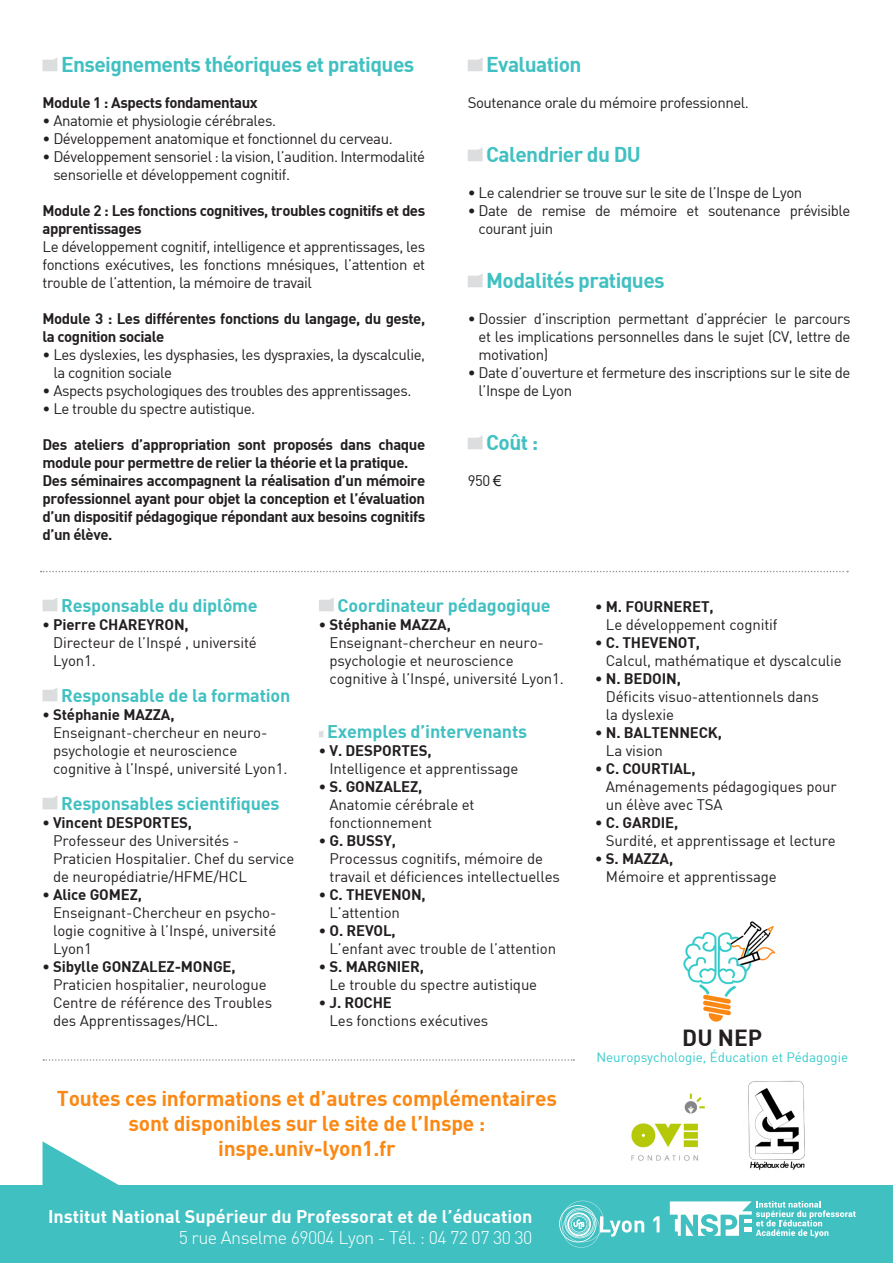
<style>
.page{position:relative;width:893px;height:1263px;background:#fff}
.page>*{position:absolute;margin:0;border:0;box-sizing:border-box;transform-origin:0 0}
.t1{font:22.8px "DIN Bold";color:#231f20}
.t2{font:21px/25.2px "DIN Bold";letter-spacing:-.01em;color:#fb8813;text-align:center}
.t3{font:21px "DIN Bold";letter-spacing:-.03em;color:#41c0c2}
.t4{font:18px "DIN Bold";letter-spacing:-.01em;color:#41c0c2}
.t5{font:18px "DIN Bold";color:#fff}
.t6{font:300 18px "DIN";letter-spacing:-.03em;color:#fff}
.t7{font:15px/18px "DIN";letter-spacing:-.01em;color:#231f20}
.t8{font:15px/18px "DIN";letter-spacing:-.03em;color:#231f20}
.t9{font:15px/18px "DIN Bold";letter-spacing:-.03em;color:#231f20}
.t10{font:15px/18px "DIN Bold";letter-spacing:-.01em;color:#231f20}
.t11{font:13.35px "DIN";color:#36cbcb}
.s1{font-family:"Arial"}
.s2{font-family:"DIN Bold"}
.s3{font-family:"DIN"}
</style>
<div class="page">
<svg style="left:43px;top:1141px;width:76px;height:44px"></svg>
<svg style="left:43px;top:58px;width:14px;height:13px"></svg>
<svg style="left:468px;top:57px;width:15px;height:14px"></svg>
<svg style="left:468px;top:147px;width:15px;height:14px"></svg>
<svg style="left:468px;top:273px;width:15px;height:14px"></svg>
<svg style="left:468px;top:435px;width:15px;height:14px"></svg>
<svg style="left:43px;top:598px;width:14px;height:13px"></svg>
<svg style="left:43px;top:688px;width:14px;height:13px"></svg>
<svg style="left:43px;top:796px;width:14px;height:13px"></svg>
<svg style="left:319px;top:597px;width:15px;height:14px"></svg>
<svg style="left:319px;top:731px;width:4px;height:6px"></svg>
<div style="left:0;top:1185px;width:893px;height:78px;background:#41c0c2"></div>
<svg style="left:670px;top:1201px;width:186px;height:37px"></svg>
<svg style="left:559px;top:1201px;width:85px;height:46px"></svg>
<svg style="left:653px;top:1216px;width:6px;height:16px"></svg>
<svg style="left:41px;top:571px;width:807px;height:1px"></svg>
<svg style="left:43px;top:1059px;width:531px;height:2px"></svg>
<img style="left:683px;top:921px;width:93px;height:101px">
<img style="left:631px;top:1093px;width:74px;height:68px">
<img style="left:748px;top:1080px;width:57px;height:90px">
<p class="t3" style="left:61px;top:51px;width:355px">Enseignements théoriques et pratiques</p>
<p class="t9" style="left:43px;top:93px;width:217px">Module 1 : Aspects fondamentaux</p>
<p class="t8" style="left:43px;top:111px;width:235px">• Anatomie et physiologie cérébrales.</p>
<p class="t8" style="left:43px;top:129px;width:352px">• Développement anatomique et fonctionnel du cerveau.</p>
<p class="t8" style="left:53px;top:147px;width:373px;text-indent:-11px">• Développement sensoriel : la vision, l’audition. Intermodalité sensorielle et développement cognitif.</p>
<p class="t9" style="left:43px;top:201px;width:384px">Module 2 : Les fonctions cognitives, troubles cognitifs et des apprentissages</p>
<p class="t7" style="left:43px;top:237px;width:384px;text-align:justify">Le développement cognitif, intelligence et apprentissages, les fonctions exécutives, les fonctions mnésiques, l’attention et trouble de l’attention, la mémoire de travail</p>
<p class="t9" style="left:43px;top:309px;width:384px">Module 3 : Les différentes fonctions du langage, du geste, la cognition sociale</p>
<p class="t8" style="left:53px;top:345px;width:373px;text-indent:-11px">• Les dyslexies, les dysphasies, les dyspraxies, la dyscalculie, la cognition sociale</p>
<p class="t8" style="left:43px;top:381px;width:370px">• Aspects psychologiques des troubles des apprentissages.</p>
<p class="t8" style="left:43px;top:399px;width:214px">• Le trouble du spectre autistique.</p>
<p class="t9" style="left:43px;top:435px;width:384px">Des ateliers d’appropriation sont proposés dans chaque module pour permettre de relier la théorie et la pratique.</p>
<p class="t9" style="left:43px;top:471px;width:384px;text-align:justify">Des séminaires accompagnent la réalisation d’un mémoire professionnel ayant pour objet la conception et l’évaluation d’un dispositif pédagogique répondant aux besoins cognitifs d’un élève.</p>
<p class="t3" style="left:486px;top:51px;width:97px">Evaluation</p>
<p class="t8" style="left:468px;top:93px;width:283px">Soutenance orale du mémoire professionnel.</p>
<p class="t3" style="left:486px;top:141px;width:156px">Calendrier du DU</p>
<p class="t8" style="left:468px;top:183px;width:336px">• Le calendrier se trouve sur le site de l’Inspe de Lyon</p>
<p class="t8" style="left:479px;top:201px;width:373px;text-indent:-11px">• Date de remise de mémoire et soutenance prévisible courant juin</p>
<p class="t3" style="left:486px;top:267px;width:180px">Modalités pratiques</p>
<p class="t7" style="left:479px;top:309px;width:373px;text-align:justify;text-indent:-11px">• Dossier d’inscription permettant d’apprécier le parcours et les implications personnelles dans le sujet (CV, lettre de motivation)</p>
<p class="t8" style="left:479px;top:363px;width:373px;text-indent:-11px">• Date d’ouverture et fermeture des inscriptions sur le site de l’Inspe de Lyon</p>
<p class="t3" style="left:486px;top:429px;width:54px">Coût :</p>
<p class="t7" style="left:468px;top:471px;width:35px">950 <span class="s1">€</span></p>
<p class="t4" style="left:61px;top:594px;width:198px">Responsable du diplôme</p>
<p class="t7" style="left:53px;top:615px;width:205px;text-indent:-11px"><span class="s2">• Pierre CHAREYRON,<br></span>Directeur de l’Inspé , université<br>Lyon1.</p>
<p class="t4" style="left:61px;top:684px;width:231px">Responsable de la formation</p>
<p class="t7" style="left:53px;top:705px;width:236px;text-indent:-11px"><span class="s2">• Stéphanie MAZZA,<br></span>Enseignant-chercheur en neuro&shy;psychologie et neuroscience cognitive à l’Inspé, université Lyon1.</p>
<p class="t4" style="left:61px;top:792px;width:220px">Responsables scientifiques</p>
<p class="t7" style="left:53px;top:813px;width:243px;text-indent:-11px"><span class="s2">• Vincent DESPORTES,<br></span>Professeur des Universités -<br>Praticien Hospitalier. Chef du service de neuropédiatrie/HFME/HCL</p>
<p class="t7" style="left:53px;top:885px;width:225px;text-indent:-11px"><span class="s2">• Alice GOMEZ,<br></span>Enseignant-Chercheur en psycho&shy;logie cognitive à l’Inspé, université<br>Lyon1</p>
<p class="t7" style="left:53px;top:957px;width:221px;text-indent:-11px"><span class="s2">• Sibylle GONZALEZ-MONGE,<br></span>Praticien hospitalier, neurologue<br>Centre de référence des Troubles des Apprentissages/HCL.</p>
<p class="t4" style="left:338px;top:594px;width:215px">Coordinateur pédagogique</p>
<p class="t7" style="left:329px;top:615px;width:236px;text-indent:-11px"><span class="s2">• Stéphanie MAZZA,<br></span>Enseignant-chercheur en neuro&shy;psychologie et neuroscience cognitive à l’Inspé, université Lyon1.</p>
<p class="t4" style="left:327px;top:720px;width:202px">Exemples d’intervenants</p>
<p class="t7" style="left:329px;top:741px;width:190px;text-indent:-11px"><span class="s2">• V. DESPORTES,<br></span>Intelligence et apprentissage</p>
<p class="t7" style="left:329px;top:777px;width:147px;text-indent:-11px"><span class="s2">• S. GONZALEZ,<br></span>Anatomie cérébrale et fonctionnement</p>
<p class="t7" style="left:329px;top:831px;width:232px;text-indent:-11px"><span class="s2">• G. BUSSY,<br></span>Processus cognitifs, mémoire de travail et déficiences intellectuelles</p>
<p class="t10" style="left:329px;top:885px;width:98px;text-indent:-11px">• C. THEVENON,<br><span class="s3">L’attention</span></p>
<p class="t7" style="left:329px;top:921px;width:228px;text-indent:-11px"><span class="s2">• O. REVOL,<br></span>L’enfant avec trouble de l’attention</p>
<p class="t7" style="left:329px;top:957px;width:209px;text-indent:-11px"><span class="s2">• S. MARGNIER,<br></span>Le trouble du spectre autistique</p>
<p class="t7" style="left:329px;top:993px;width:160px;text-indent:-11px"><span class="s2">• J. ROCHE<br></span>Les fonctions exécutives</p>
<p class="t2" style="left:57px;top:1085px;width:502px">Toutes ces informations et d’autres complémentaires sont disponibles sur le site de l’Inspe : inspe.univ-lyon1.fr</p>
<p class="t5" style="left:48px;top:1204px;width:486px">Institut National Supérieur du Professorat et de l’éducation</p>
<p class="t6" style="left:179px;top:1226px;width:355px">5 rue Anselme 69004 Lyon - Tél. : 04 72 07 30 30</p>
<p class="t7" style="left:606px;top:597px;width:173px;text-indent:-11px"><span class="s2">• M. FOURNERET,<br></span>Le développement cognitif</p>
<p class="t7" style="left:606px;top:633px;width:237px;text-indent:-11px"><span class="s2">• C. THEVENOT,<br></span>Calcul, mathématique et dyscalculie</p>
<p class="t7" style="left:606px;top:669px;width:215px;text-indent:-11px"><span class="s2">• N. BEDOIN,<br></span>Déficits visuo-attentionnels dans la dyslexie</p>
<p class="t10" style="left:606px;top:723px;width:118px;text-indent:-11px">• N. BALTENNECK,<br><span class="s3">La vision</span></p>
<p class="t7" style="left:606px;top:759px;width:232px;text-indent:-11px"><span class="s2">• C. COURTIAL,<br></span>Aménagements pédagogiques pour un élève avec TSA</p>
<p class="t7" style="left:606px;top:813px;width:231px;text-indent:-11px"><span class="s2">• C. GARDIE,<br></span>Surdité, et apprentissage et lecture</p>
<p class="t7" style="left:606px;top:849px;width:172px;text-indent:-11px"><span class="s2">• S. MAZZA,<br></span>Mémoire et apprentissage</p>
<p class="t1" style="left:682px;top:1023px;width:81px">DU NEP</p>
<p class="t11" style="left:596px;top:1049px;width:253px">Neuropsychologie, Éducation et Pédagogie</p>
</div>
